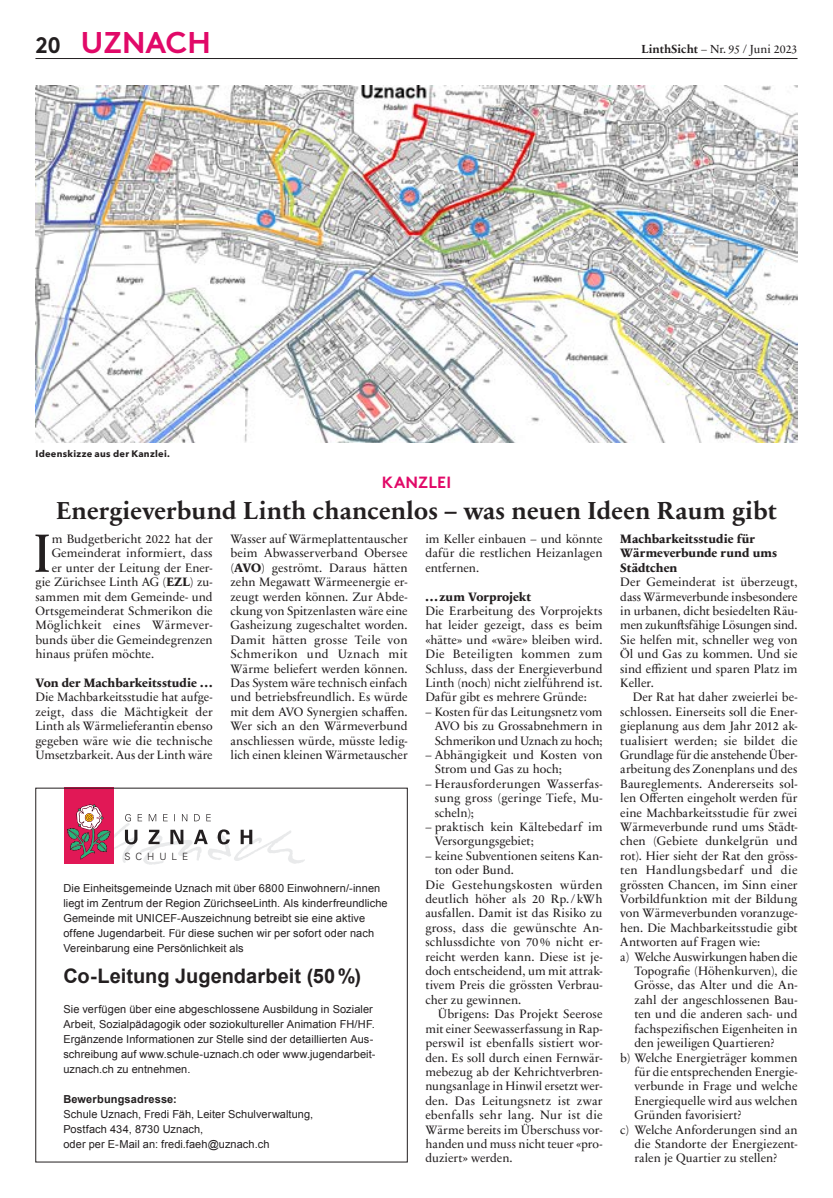
<style>
.page{position:relative;width:833px;height:1198px;background:#fff}
.page>*{position:absolute;margin:0;border:0;box-sizing:border-box;transform-origin:0 0}
.t1{font:54.62px "Sabon Next LT Pro";color:#231f20}
.t2{font:700 30px "Brown";letter-spacing:.005em;color:#e10968}
.t3{font:700 25px "Sabon Next LT Pro";letter-spacing:.005em;color:#231f20}
.t4{font:700 20px "Arial";color:#231f20}
.t5{font:700 16.25px "Brown";letter-spacing:.015em;color:#e10968}
.t6{font:12.38px/14.4px "Sabon Next LT Pro";color:#231f20;text-align:justify}
.t7{font:800 12.38px/14.4px "Sabon Next LT Pro";color:#231f20}
.t8{font:12.38px "Sabon Next LT Pro";letter-spacing:.02em;color:#231f20}
.t9{font:12.38px "Sabon Next LT Pro";letter-spacing:-.02em;color:#231f20}
.t10{font:12.38px "Sabon Next LT Pro";letter-spacing:.025em;color:#231f20}
.t11{font:12.38px "Sabon Next LT Pro";letter-spacing:.03em;color:#231f20}
.t12{font:11.88px "Sabon Next LT Pro";color:#231f20}
.t13{font:11px/15px "Arial";letter-spacing:.01em;color:#231f20}
.t14{font:700 11px "Arial";letter-spacing:.015em;color:#231f20}
.t15{font:300 10px "Univers LT Std";letter-spacing:.5em;color:#231f20}
.t16{font:700 9.38px "Avenir Next LT Pro";letter-spacing:.03em;color:#231f20}
.s1{font-size:22.5px;color:#231f20}
.s2{font-weight:700}
.s3{font-weight:800}
</style>
<div class="page">
<hr style="left:35px;top:58px;width:762px;height:1px;background:#231f20">
<div style="left:64px;top:788px;width:50px;height:76px;background:#e11856"></div>
<svg style="left:67px;top:804px;width:238px;height:61px"></svg>
<img style="left:35px;top:85px;width:762px;height:357px">
<h2 class="t2" style="left:35px;top:18px;width:177px"><span class="s1">20</span> UZNACH</h2>
<p class="t16" style="left:35px;top:447px;width:136px">Ideenskizze aus der Kanzlei.</p>
<p class="t12" style="left:641px;top:40px;width:158px"><span class="s2">LinthSicht</span> – Nr. 95 / Juni 2023</p>
<h3 class="t5" style="left:382px;top:469px;width:71px">KANZLEI</h3>
<h3 class="t3" style="left:56px;top:491px;width:722px">Energieverbund Linth chancenlos – was neuen Ideen Raum gibt</h3>
<p class="t6" style="left:230px;top:531px;width:179px">Wasser auf Wärmeplattentauscher beim Abwasserverband Obersee (<span class="s3">AVO</span>) geströmt. Daraus hätten zehn Megawatt Wärmeenergie er&shy;zeugt werden können. Zur Abde&shy;ckung von Spitzenlasten wäre eine Gasheizung zugeschaltet worden.<br>Damit hätten grosse Teile von Schmerikon und Uznach mit Wärme beliefert werden können.<br>Das System wäre technisch einfach und betriebsfreundlich. Es würde mit dem AVO Synergien schaffen.<br>Wer sich an den Wärmeverbund anschliessen würde, müsste ledig&shy;lich einen kleinen Wärmetauscher</p>
<p class="t6" style="left:425px;top:531px;width:179px">im Keller einbauen – und könnte dafür die restlichen Heizanlagen entfernen.</p>
<h1 class="t1" style="left:33px;top:511px;width:20px">I</h1>
<p class="t6" style="left:52px;top:531px;width:162px">m Budgetbericht 2022 hat der</p>
<p class="t6" style="left:52px;top:545px;width:162px">Gemeinderat informiert, dass</p>
<p class="t6" style="left:52px;top:560px;width:162px">er unter der Leitung der Ener-</p>
<p class="t6" style="left:35px;top:574px;width:179px">gie Zürichsee Linth AG (<span class="s3">EZL</span>) zu-</p>
<p class="t6" style="left:35px;top:589px;width:179px">sammen mit dem Gemeinde- und</p>
<p class="t6" style="left:35px;top:603px;width:179px">Ortsgemeinderat Schmerikon die</p>
<p class="t8" style="left:35px;top:615px;width:179px">Möglichkeit eines Wärmever-</p>
<p class="t6" style="left:35px;top:632px;width:179px">bunds über die Gemeindegrenzen</p>
<p class="t6" style="left:35px;top:646px;width:120px">hinaus prüfen möchte.</p>
<p class="t7" style="left:35px;top:675px;width:179px">Von der Machbarkeitsstudie …</p>
<p class="t6" style="left:35px;top:689px;width:179px">Die Machbarkeitsstudie hat aufge&shy;zeigt, dass die Mächtigkeit der Linth als Wärmelieferantin ebenso gegeben wäre wie die technische Umsetzbarkeit. Aus der Linth wäre</p>
<p class="t7" style="left:425px;top:588px;width:107px">…zum Vorprojekt</p>
<p class="t6" style="left:425px;top:603px;width:179px">Die Erarbeitung des Vorprojekts hat leider gezeigt, dass es beim «hätte» und «wäre» bleiben wird.<br>Die Beteiligten kommen zum Schluss, dass der Energieverbund Linth (noch) nicht zielführend ist.<br>Dafür gibt es mehrere Gründe:</p>
<p class="t6" style="left:435px;top:704px;width:169px;text-indent:-9px">– Kosten für das Leitungsnetz vom AVO bis zu Grossabnehmern in Schmerikon und Uznach zu hoch;</p>
<p class="t6" style="left:435px;top:747px;width:169px;text-indent:-9px">– Abhängigkeit und Kosten von<br>Strom und Gas zu hoch;</p>
<p class="t6" style="left:435px;top:776px;width:169px;text-indent:-9px">– Herausforderungen Wasserfas&shy;sung gross (geringe Tiefe, Mu&shy;scheln);</p>
<p class="t6" style="left:435px;top:819px;width:169px;text-indent:-9px">– praktisch kein Kältebedarf im<br>Versorgungsgebiet;</p>
<p class="t6" style="left:425px;top:848px;width:179px">– keine Subventionen seitens Kan-</p>
<p class="t6" style="left:435px;top:862px;width:81px">ton oder Bund.</p>
<p class="t10" style="left:425px;top:875px;width:179px">Die Gestehungskosten würden</p>
<p class="t6" style="left:425px;top:891px;width:179px">deutlich höher als 20 Rp./ kWh</p>
<p class="t6" style="left:425px;top:905px;width:179px">ausfallen. Damit ist das Risiko zu</p>
<p class="t6" style="left:425px;top:920px;width:179px">gross, dass die gewünschte An-</p>
<p class="t6" style="left:425px;top:934px;width:179px">schlussdichte von 70 % nicht er-</p>
<p class="t6" style="left:425px;top:949px;width:179px">reicht werden kann. Diese ist je-</p>
<p class="t6" style="left:425px;top:963px;width:179px">doch entscheidend, um mit attrak-</p>
<p class="t6" style="left:425px;top:977px;width:179px">tivem Preis die grössten Verbrau-</p>
<p class="t6" style="left:425px;top:992px;width:97px">cher zu gewinnen.</p>
<p class="t6" style="left:438px;top:1006px;width:166px">Übrigens: Das Projekt Seerose</p>
<p class="t6" style="left:425px;top:1021px;width:179px">mit einer Seewasserfassung in Rap-</p>
<p class="t6" style="left:425px;top:1035px;width:179px">perswil ist ebenfalls sistiert wor-</p>
<p class="t6" style="left:425px;top:1049px;width:179px">den. Es soll durch einen Fernwär-</p>
<p class="t6" style="left:425px;top:1064px;width:179px">mebezug ab der Kehrichtverbren-</p>
<p class="t6" style="left:425px;top:1078px;width:179px">nungsanlage in Hinwil ersetzt wer-</p>
<p class="t6" style="left:425px;top:1093px;width:179px">den. Das Leitungsnetz ist zwar</p>
<p class="t8" style="left:425px;top:1105px;width:179px">ebenfalls sehr lang. Nur ist die</p>
<p class="t6" style="left:425px;top:1121px;width:179px">Wärme bereits im Überschuss vor-</p>
<p class="t6" style="left:425px;top:1136px;width:179px">handen und muss nicht teuer «pro-</p>
<p class="t6" style="left:425px;top:1150px;width:89px">duziert» werden.</p>
<p class="t15" style="left:124px;top:850px;width:65px">SCHULE</p>
<p class="t13" style="left:63px;top:881px;width:326px">Die Einheitsgemeinde Uznach mit über 6800 Einwohnern/-innen liegt im Zentrum der Region ZürichseeLinth. Als kinderfreundliche Gemeinde mit UNICEF-Auszeichnung betreibt sie eine aktive offene Jugendarbeit. Für diese suchen wir per sofort oder nach Vereinbarung eine Persönlichkeit als</p>
<h3 class="t4" style="left:63px;top:962px;width:299px">Co-Leitung Jugendarbeit (50%)</h3>
<p class="t13" style="left:63px;top:1001px;width:314px">Sie verfügen über eine abgeschlossene Ausbildung in Sozialer Arbeit, Sozialpädagogik oder soziokultureller Animation FH/HF.<br>Ergänzende Informationen zur Stelle sind der detaillierten Aus&shy;schreibung auf www.schule-uznach.ch oder www.jugendarbeit&shy;uznach.ch zu entnehmen.</p>
<p class="t14" style="left:63px;top:1091px;width:115px">Bewerbungsadresse:</p>
<p class="t13" style="left:63px;top:1106px;width:251px">Schule Uznach, Fredi Fäh, Leiter Schulverwaltung,<br>Postfach 434, 8730 Uznach,<br>oder per E-Mail an: fredi.faeh@uznach.ch</p>
<p class="t7" style="left:620px;top:531px;width:158px">Machbarkeitsstudie für<br>Wärmeverbunde rund ums<br>Städtchen</p>
<p class="t6" style="left:620px;top:574px;width:179px">Der Gemeinderat ist überzeugt, dass Wärmeverbunde insbesondere in urbanen, dicht besiedelten Räu&shy;men zukunftsfähige Lösungen sind.<br>Sie helfen mit, schneller weg von Öl und Gas zu kommen. Und sie sind effizient und sparen Platz im Keller.</p>
<p class="t6" style="left:632px;top:689px;width:166px">Der Rat hat daher zweierlei be-</p>
<p class="t6" style="left:620px;top:704px;width:179px">schlossen. Einerseits soll die Ener-</p>
<p class="t6" style="left:620px;top:718px;width:179px">gieplanung aus dem Jahr 2012 ak-</p>
<p class="t6" style="left:620px;top:733px;width:179px">tualisiert werden; sie bildet die</p>
<p class="t6" style="left:620px;top:747px;width:179px">Grundlage für die anstehende Über-</p>
<p class="t6" style="left:620px;top:761px;width:179px">arbeitung des Zonenplans und des</p>
<p class="t6" style="left:620px;top:776px;width:179px">Baureglements. Andererseits sol-</p>
<p class="t6" style="left:620px;top:790px;width:179px">len Offerten eingeholt werden für</p>
<p class="t6" style="left:620px;top:805px;width:179px">eine Machbarkeitsstudie für zwei</p>
<p class="t6" style="left:620px;top:819px;width:179px">Wärmeverbunde rund ums Städt-</p>
<p class="t6" style="left:620px;top:833px;width:179px">chen (Gebiete dunkelgrün und</p>
<p class="t6" style="left:620px;top:848px;width:179px">rot). Hier sieht der Rat den gröss-</p>
<p class="t11" style="left:620px;top:860px;width:179px">ten Handlungsbedarf und die</p>
<p class="t6" style="left:620px;top:877px;width:179px">grössten Chancen, im Sinn einer</p>
<p class="t6" style="left:620px;top:891px;width:179px">Vorbildfunktion mit der Bildung</p>
<p class="t6" style="left:620px;top:905px;width:179px">von Wärmeverbunden voranzuge-</p>
<p class="t6" style="left:620px;top:920px;width:179px">hen. Die Machbarkeitsstudie gibt</p>
<p class="t6" style="left:620px;top:934px;width:142px">Antworten auf Fragen wie:</p>
<p class="t9" style="left:620px;top:947px;width:179px">a) Welche Auswirkungen haben die</p>
<p class="t6" style="left:634px;top:963px;width:164px">Topografie (Höhenkurven), die</p>
<p class="t6" style="left:634px;top:977px;width:164px">Grösse, das Alter und die An-</p>
<p class="t6" style="left:634px;top:992px;width:164px">zahl der angeschlossenen Bau-</p>
<p class="t6" style="left:634px;top:1006px;width:164px">ten und die anderen sach- und</p>
<p class="t6" style="left:634px;top:1021px;width:164px">fachspezifischen Eigenheiten in</p>
<p class="t6" style="left:634px;top:1035px;width:141px">den jeweiligen Quartieren?</p>
<p class="t6" style="left:620px;top:1049px;width:179px">b) Welche Energieträger kommen</p>
<p class="t6" style="left:634px;top:1064px;width:164px">für die entsprechenden Energie-</p>
<p class="t6" style="left:634px;top:1078px;width:164px">verbunde in Frage und welche</p>
<p class="t6" style="left:634px;top:1093px;width:164px">Energiequelle wird aus welchen</p>
<p class="t6" style="left:634px;top:1107px;width:108px">Gründen favorisiert?</p>
<p class="t6" style="left:620px;top:1121px;width:179px">c) Welche Anforderungen sind an</p>
<p class="t6" style="left:634px;top:1136px;width:164px">die Standorte der Energiezent-</p>
<p class="t6" style="left:634px;top:1150px;width:144px">ralen je Quartier zu stellen?</p>
</div>
